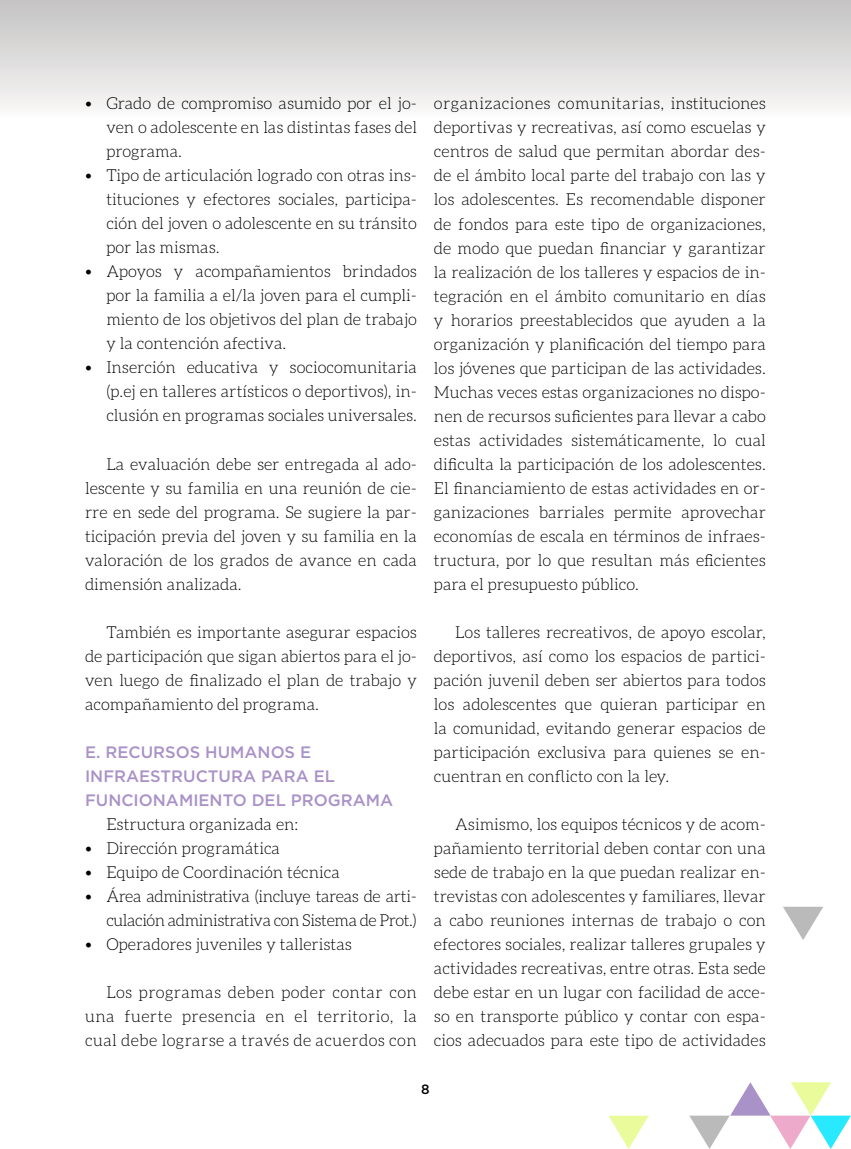
<style>
.page{position:relative;width:851px;height:1149px;background:#fff}
.page>*{position:absolute;margin:0;border:0;box-sizing:border-box;transform-origin:0 0}
.t1{font:300 16.5px/24px "Aleo";color:#000;text-align:justify}
.t2{font:300 16.5px/24px "Aleo";letter-spacing:-.025em;color:#000;text-align:right}
.t3{font:500 16.5px/24px "Gotham";color:#a992c7}
.t4{font:500 13.5px "Gotham HTF";color:#000}
</style>
<div class="page">
<div style="left:0;top:0;width:850px;height:119px;background:linear-gradient(to bottom,#c3c2c2,#fbfafa)"></div>
<svg style="left:689px;top:1082px;width:161px;height:66px"></svg>
<svg style="left:608px;top:1115px;width:40px;height:33px"></svg>
<svg style="left:783px;top:906px;width:40px;height:33px"></svg>
<p class="t1" style="left:106px;top:91px;width:312px;text-indent:-21px">• Grado de compromiso asumido por el jo&shy;ven o adolescente en las distintas fases del programa.</p>
<p class="t1" style="left:106px;top:163px;width:312px;text-indent:-21px">• Tipo de articulación logrado con otras ins&shy;tituciones y efectores sociales, participa&shy;ción del joven o adolescente en su tránsito por las mismas.</p>
<p class="t1" style="left:106px;top:259px;width:312px;text-indent:-21px">• Apoyos y acompañamientos brindados por la familia a el/la joven para el cumpli&shy;miento de los objetivos del plan de trabajo y la contención afectiva.</p>
<p class="t1" style="left:106px;top:355px;width:312px;text-indent:-21px">• Inserción educativa y sociocomunitaria (p.ej en talleres artísticos o deportivos), in&shy;clusión en programas sociales universales.</p>
<p class="t1" style="left:85px;top:451px;width:333px;text-indent:21px">La evaluación debe ser entregada al ado&shy;lescente y su familia en una reunión de cie&shy;rre en sede del programa. Se sugiere la par&shy;ticipación previa del joven y su familia en la valoración de los grados de avance en cada dimensión analizada.</p>
<p class="t1" style="left:85px;top:619px;width:333px;text-indent:21px">También es importante asegurar espacios de participación que sigan abiertos para el jo&shy;ven luego de finalizado el plan de trabajo y acompañamiento del programa.</p>
<p class="t3" style="left:85px;top:739px;width:309px">E. RECURSOS HUMANOS E<br>INFRAESTRUCTURA PARA EL<br>FUNCIONAMIENTO DEL PROGRAMA</p>
<p class="t1" style="left:106px;top:811px;width:193px">Estructura organizada en:</p>
<p class="t1" style="left:85px;top:835px;width:196px">• Dirección programática</p>
<p class="t1" style="left:85px;top:859px;width:256px">• Equipo de Coordinación técnica</p>
<p class="t2" style="left:85px;top:883px;width:333px">• Área administrativa (incluye tareas de arti&shy;culación administrativa con Sistema de Prot.)</p>
<p class="t1" style="left:85px;top:931px;width:268px">• Operadores juveniles y talleristas</p>
<p class="t1" style="left:85px;top:979px;width:333px;text-indent:21px">Los programas deben poder contar con una fuerte presencia en el territorio, la cual debe lograrse a través de acuerdos con</p>
<p class="t1" style="left:434px;top:91px;width:333px">organizaciones comunitarias, instituciones deportivas y recreativas, así como escuelas y centros de salud que permitan abordar des&shy;de el ámbito local parte del trabajo con las y los adolescentes. Es recomendable disponer de fondos para este tipo de organizaciones, de modo que puedan financiar y garantizar la realización de los talleres y espacios de in&shy;tegración en el ámbito comunitario en días y horarios preestablecidos que ayuden a la organización y planificación del tiempo para los jóvenes que participan de las actividades.<br>Muchas veces estas organizaciones no dispo&shy;nen de recursos suficientes para llevar a cabo estas actividades sistemáticamente, lo cual dificulta la participación de los adolescentes.<br>El financiamiento de estas actividades en or&shy;ganizaciones barriales permite aprovechar economías de escala en términos de infraes&shy;tructura, por lo que resultan más eficientes para el presupuesto público.</p>
<p class="t1" style="left:434px;top:620px;width:333px;text-indent:21px">Los talleres recreativos, de apoyo escolar, deportivos, así como los espacios de partici&shy;pación juvenil deben ser abiertos para todos los adolescentes que quieran participar en la comunidad, evitando generar espacios de participación exclusiva para quienes se en&shy;cuentran en conflicto con la ley.</p>
<p class="t1" style="left:434px;top:812px;width:333px;text-indent:21px">Asimismo, los equipos técnicos y de acom&shy;pañamiento territorial deben contar con una sede de trabajo en la que puedan realizar en&shy;trevistas con adolescentes y familiares, llevar a cabo reuniones internas de trabajo o con efectores sociales, realizar talleres grupales y actividades recreativas, entre otras. Esta sede debe estar en un lugar con facilidad de acce&shy;so en transporte público y contar con espa&shy;cios adecuados para este tipo de actividades</p>
<p class="t4" style="left:421px;top:1081px;width:10px">8</p>
</div>
